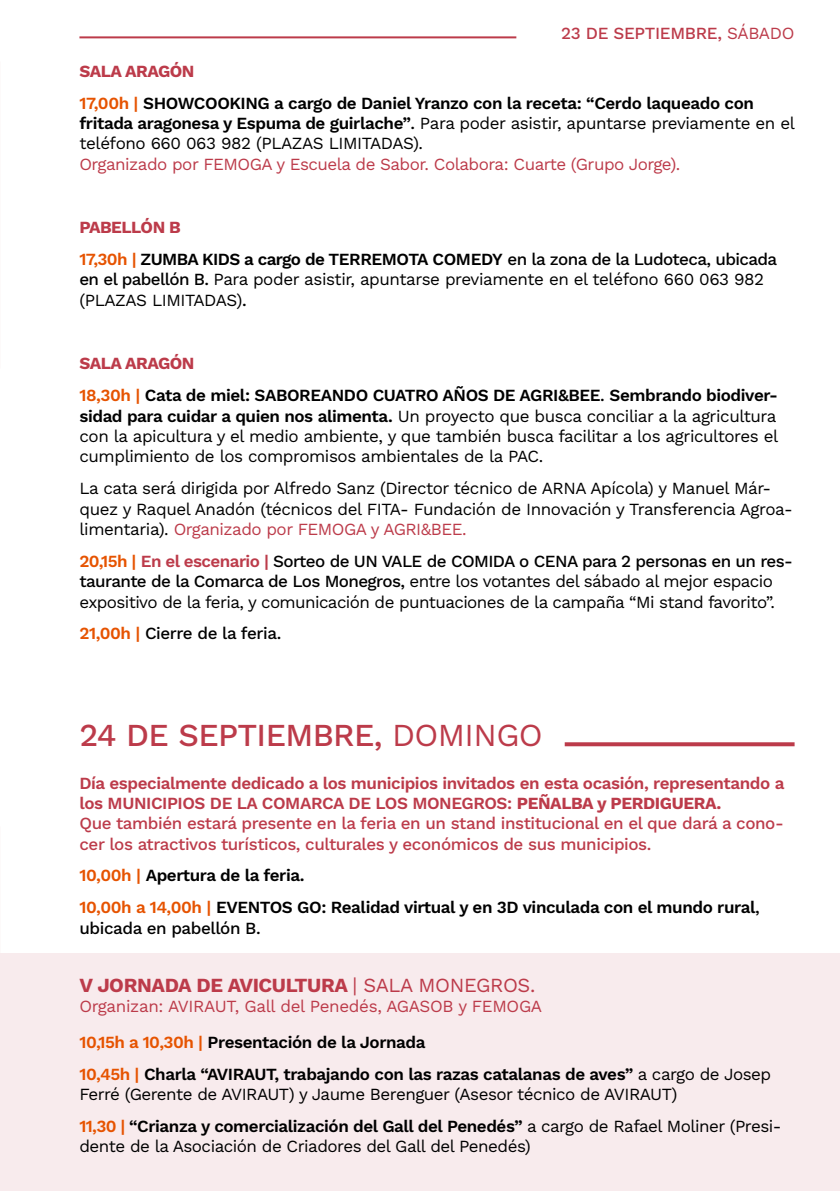
<style>
.page{position:relative;width:840px;height:1191px;background:#fff}
.page>*{position:absolute;margin:0;border:0;box-sizing:border-box;transform-origin:0 0}
.t1{font:500 32px "Work Sans";letter-spacing:-.02em;color:#bc3b4a}
.t2{font:700 20px "Work Sans";letter-spacing:-.02em;color:#bc3b4a}
.t3{font:17px/20.4px "Work Sans";letter-spacing:-.03em;color:#000}
.t4{font:600 17px/31.8px "Work Sans";letter-spacing:-.025em;color:#000}
.t5{font:500 17px/20.4px "Work Sans";letter-spacing:-.025em;color:#bc3b4a}
.t6{font:17px/35.6px "Work Sans";letter-spacing:-.03em;color:#bc3b4a}
.t7{font:500 17px "Work Sans";letter-spacing:-.025em;color:#000}
.s1{font-weight:400}
.s2{font-weight:700;color:#bc3b4a}
.s3{color:#e65300}
.s4{font-weight:600}
.s5{font-weight:500}
.s6{color:#bc3b4a}
.s7{font-weight:600;color:#e65300}
.s8{font-weight:600;color:#bc3b4a}
.s9{font-weight:700}
.s10{font-weight:600;color:#000}
</style>
<div class="page">
<div style="left:0;top:953px;width:839px;height:238px;background:#f8ebed"></div>
<hr style="left:79px;top:36px;width:437px;height:2px;background:#bc3b4a">
<svg style="left:564px;top:742px;width:230px;height:4px"></svg>
<p class="t5" style="left:560px;top:22px;width:235px">23 DE SEPTIEMBRE, <span class="s1">SÁBADO</span></p>
<p class="t4" style="left:79px;top:55px;width:675px"><span class="s2">SALA ARAGÓN<br></span><span class="s3">17,00h |</span> SHOWCOOKING a cargo de Daniel Yranzo con la receta: “Cerdo laqueado con</p>
<p class="t3" style="left:79px;top:112px;width:716px"><span class="s4">fritada aragonesa y Espuma de guirlache”</span><span class="s5">.</span> Para poder asistir, apuntarse previamente en el teléfono 660 063 982 (PLAZAS LIMITADAS).</p>
<p class="t6" style="left:79px;top:145px;width:602px">Organizado por FEMOGA y Escuela de Sabor. Colabora: Cuarte (Grupo Jorge).</p>
<p class="t4" style="left:79px;top:211px;width:698px"><span class="s2">PABELLÓN B<br></span><span class="s3">17,30h |</span> ZUMBA KIDS a cargo de TERREMOTA COMEDY <span class="s5">en la zona de la Ludoteca, ubicada</span></p>
<p class="t3" style="left:79px;top:269px;width:685px"><span class="s5">en el pabellón B.</span> Para poder asistir, apuntarse previamente en el teléfono 660 063 982 (PLAZAS LIMITADAS)<span class="s5">.</span></p>
<p class="t4" style="left:79px;top:347px;width:699px"><span class="s2">SALA ARAGÓN<br></span><span class="s3">18,30h |</span> Cata de miel: SABOREANDO CUATRO AÑOS DE AGRI&amp;BEE<span class="s5">.</span> Sembrando biodiver-</p>
<p class="t3" style="left:79px;top:405px;width:700px;text-align:justify"><span class="s4">sidad para cuidar a quien nos alimenta.</span> Un proyecto que busca conciliar a la agricultura con la apicultura y el medio ambiente, y que también busca facilitar a los agricultores el cumplimiento de los compromisos ambientales de la PAC.</p>
<p class="t3" style="left:79px;top:477px;width:714px">La cata será dirigida por Alfredo Sanz (Director técnico de ARNA Apícola) y Manuel Már&shy;quez y Raquel Anadón (técnicos del FITA- Fundación de Innovación y Transferencia Agroa&shy;limentaria). <span class="s6">Organizado por FEMOGA y AGRI&amp;BEE.</span></p>
<p class="t3" style="left:79px;top:550px;width:714px"><span class="s7">20,15h |</span> <span class="s8">En el escenario |</span> <span class="s5">Sorteo de UN VALE de COMIDA o CENA para 2 personas en un res&shy;taurante de la Comarca de Los Monegros,</span> entre los votantes del sábado al mejor espacio expositivo de la feria, y comunicación de puntuaciones de la campaña “Mi stand favorito”.</p>
<p class="t7" style="left:79px;top:620px;width:203px"><span class="s7">21,00h |</span> Cierre de la feria.</p>
<h1 class="t1" style="left:79px;top:711px;width:464px">24 DE SEPTIEMBRE, <span class="s1">DOMINGO</span></h1>
<p class="t5" style="left:79px;top:772px;width:706px"><span class="s4">Día especialmente dedicado a los municipios invitados en esta ocasión, representando a los MUNICIPIOS DE LA COMARCA DE LOS MONEGROS:</span> <span class="s9">PEÑALBA y PERDIGUERA.<br></span>Que también estará presente en la feria en un stand institucional en el que dará a cono&shy;cer los atractivos turísticos, culturales y económicos de sus municipios.</p>
<p class="t4" style="left:79px;top:859px;width:681px"><span class="s3">10,00h |</span> Apertura de la feria.<br><span class="s3">10,00h a 14,00h |</span> EVENTOS GO: Realidad virtual y en 3D vinculada con el mundo rural<span class="s5">,</span></p>
<p class="t7" style="left:79px;top:915px;width:183px">ubicada en pabellón B.</p>
<p class="t2" style="left:79px;top:970px;width:457px">V JORNADA DE AVICULTURA <span class="s1">| SALA MONEGROS.</span></p>
<p class="t6" style="left:79px;top:988px;width:464px">Organizan: AVIRAUT, Gall del Penedés, AGASOB y FEMOGA<br><span class="s7">10,15h a 10,30h |</span> <span class="s10">Presentación de la Jornada</span></p>
<p class="t3" style="left:79px;top:1063px;width:692px"><span class="s7">10,45h |</span> <span class="s4">Charla “AVIRAUT, trabajando con las razas catalanas de aves”</span> a cargo de Josep<br>Ferré (Gerente de AVIRAUT) y Jaume Berenguer (Asesor técnico de AVIRAUT)</p>
<p class="t3" style="left:79px;top:1115px;width:703px"><span class="s7">11,30 |</span> <span class="s4">“Crianza y comercialización del Gall del Penedés”</span> a cargo de Rafael Moliner (Presi&shy;dente de la Asociación de Criadores del Gall del Penedés)</p>
</div>
